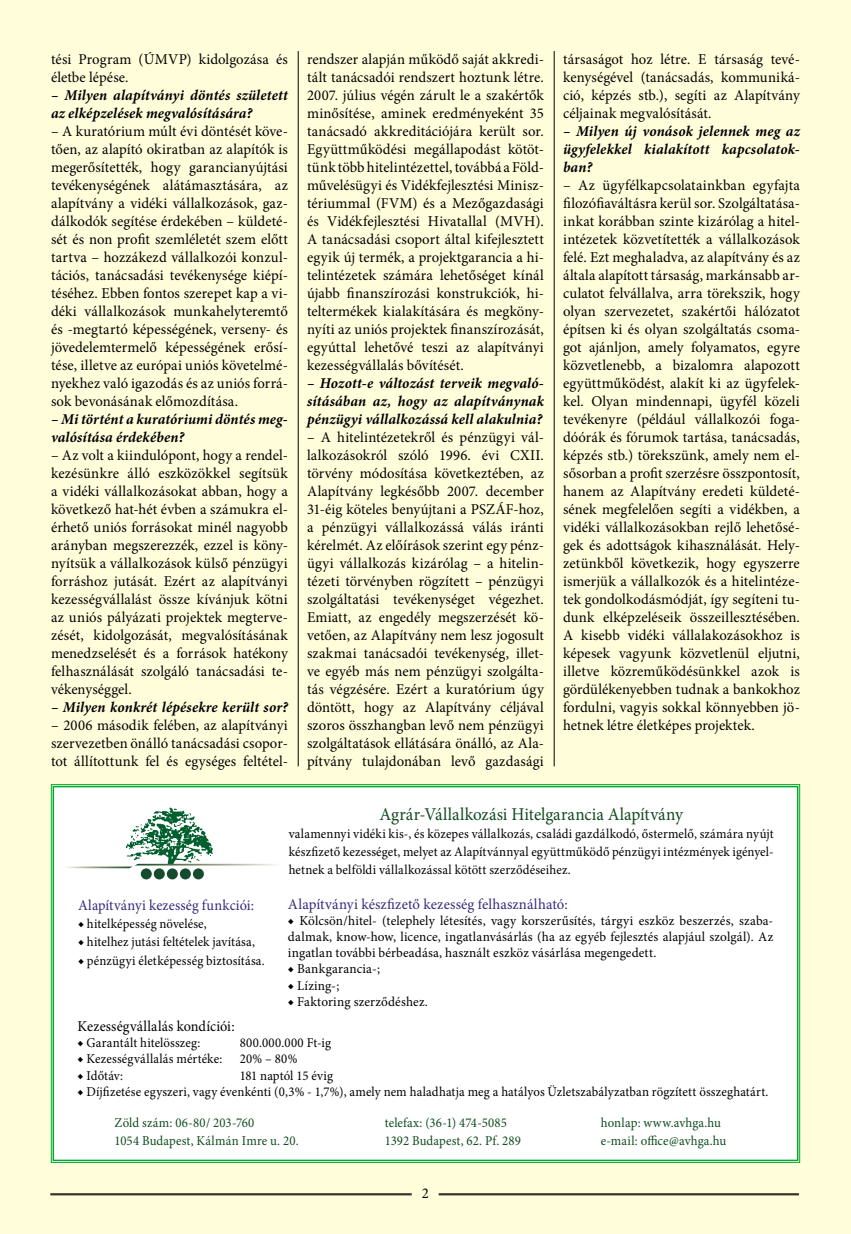
<style>
.page{position:relative;width:851px;height:1234px;background:#fff}
.page>*{position:absolute;margin:0;border:0;box-sizing:border-box;transform-origin:0 0}
.kenyér{font:18px "Minion Pro";color:#114b20;scale:.95 1}
.kérdés{font:15px/18px "Minion Pro";letter-spacing:.01em;color:#000;text-align:justify}
.kérdés-2{font:italic 700 15px/18px "Minion Pro";letter-spacing:.01em;color:#000}
.kenyér-2{font:15px "Minion Pro";letter-spacing:.01em;color:#38277c}
.kenyér-3{font:15px "Minion Pro";letter-spacing:.01em;color:#38277c;scale:.95 1}
.kenyér-4{font:15px "Minion Pro";letter-spacing:.01em;color:#000;scale:.95 1}
.kenyér-5{font:15px "Minion Pro";letter-spacing:.01em;color:#000}
.kenyér-6{font:13.5px/18px "Minion Pro";letter-spacing:.01em;color:#000;text-align:justify;scale:.95 1}
.kenyér-7{font:13.5px/16.2px "Minion Pro";letter-spacing:.01em;color:#000;text-align:justify}
.kenyér-8{font:13.5px "Minion Pro";letter-spacing:.01em;color:#114b20;scale:.95 1}
.kenyér-9{font:13.5px "Minion Pro";letter-spacing:.03em;color:#000;scale:.95 1}
</style>
<div class="page">
<div style="left:0;top:0;width:850px;height:1233px;background:#fffdda"></div>
<hr style="left:298px;top:51px;width:1px;height:715px;background:#000">
<hr style="left:553px;top:51px;width:1px;height:715px;background:#000">
<hr style="left:50px;top:1194px;width:361px;height:1px;background:#000">
<hr style="left:50px;top:1193px;width:361px;height:1px;background:#000">
<hr style="left:438px;top:1194px;width:360px;height:1px;background:#000">
<hr style="left:438px;top:1193px;width:360px;height:1px;background:#000">
<div style="left:51px;top:784px;width:749px;height:378px;background:#fff"></div>
<div style="left:53px;top:785px;width:745px;height:375px;border:2px solid #00a931"></div>
<svg style="left:64px;top:807px;width:216px;height:72px"></svg>
<p class="kérdés" style="left:51px;top:50px;width:238px">tési Program (ÚMVP) kidolgozása és életbe lépése.</p>
<p class="kérdés-2" style="left:51px;top:86px;width:238px">– Milyen alapítványi döntés született az elképzelések megvalósítására?</p>
<p class="kérdés" style="left:51px;top:122px;width:238px">– A kuratórium múlt évi döntését köve&shy;tően, az alapító okiratban az alapítók is megerősítették, hogy garancianyújtási tevékenységének alátámasztására, az alapítvány a vidéki vállalkozások, gaz&shy;dálkodók segítése érdekében – küldeté&shy;sét és non profit szemléletét szem előtt tartva – hozzákezd vállalkozói konzul&shy;tációs, tanácsadási tevékenysége kiépí&shy;téséhez. Ebben fontos szerepet kap a vi&shy;déki vállalkozások munkahelyteremtő és -megtartó képességének, verseny- és jövedelemtermelő képességének erősí&shy;tése, illetve az európai uniós követelmé&shy;nyekhez való igazodás és az uniós forrá&shy;sok bevonásának előmozdítása.</p>
<p class="kérdés-2" style="left:51px;top:410px;width:238px">– Mi történt a kuratóriumi döntés meg&shy;valósítása érdekében?</p>
<p class="kérdés" style="left:51px;top:446px;width:238px">– Az volt a kiindulópont, hogy a rendel&shy;kezésünkre álló eszközökkel segítsük a vidéki vállalkozásokat abban, hogy a következő hat-hét évben a számukra el&shy;érhető uniós forrásokat minél nagyobb arányban megszerezzék, ezzel is köny&shy;nyítsük a vállalkozások külső pénzügyi forráshoz jutását. Ezért az alapítványi kezességvállalást össze kívánjuk kötni az uniós pályázati projektek megterve&shy;zését, kidolgozását, megvalósításának menedzselését és a források hatékony felhasználását szolgáló tanácsadási te&shy;vékenységgel.</p>
<p class="kérdés-2" style="left:51px;top:698px;width:238px">– Milyen konkrét lépésekre került sor?</p>
<p class="kérdés" style="left:51px;top:716px;width:238px">– 2006 második felében, az alapítványi szervezetben önálló tanácsadási csopor&shy;tot állítottunk fel és egységes feltétel-</p>
<p class="kérdés" style="left:307px;top:50px;width:238px">rendszer alapján működő saját akkredi&shy;tált tanácsadói rendszert hoztunk létre.<br>2007. július végén zárult le a szakértők minősítése, aminek eredményeként 35 tanácsadó akkreditációjára került sor.<br>Együttműködési megállapodást kötöt&shy;tünk több hitelintézettel, továbbá a Föld&shy;művelésügyi és Vidékfejlesztési Minisz&shy;tériummal (FVM) és a Mezőgazdasági és Vidékfejlesztési Hivatallal (MVH).<br>A tanácsadási csoport által kifejlesztett egyik új termék, a projektgarancia a hi&shy;telintézetek számára lehetőséget kínál újabb finanszírozási konstrukciók, hi&shy;teltermékek kialakítására és megköny&shy;nyíti az uniós projektek finanszírozását, egyúttal lehetővé teszi az alapítványi kezességvállalás bővítését.</p>
<p class="kérdés-2" style="left:307px;top:374px;width:238px;text-align:justify">– Hozott-e változást terveik megvaló&shy;sításában az, hogy az alapítványnak pénzügyi vállalkozássá kell alakulnia?</p>
<p class="kérdés" style="left:307px;top:428px;width:238px">– A hitelintézetekről és pénzügyi vál&shy;lalkozásokról szóló 1996. évi CXII. törvény módosítása következtében, az Alapítvány legkésőbb 2007. december 31-éig köteles benyújtani a PSZÁF-hoz, a pénzügyi vállalkozássá válás iránti kérelmét. Az előírások szerint egy pénz&shy;ügyi vállalkozás kizárólag – a hitelin&shy;tézeti törvényben rögzített – pénzügyi szolgáltatási tevékenységet végezhet.<br>Emiatt, az engedély megszerzését kö&shy;vetően, az Alapítvány nem lesz jogosult szakmai tanácsadói tevékenység, illet&shy;ve egyéb más nem pénzügyi szolgálta&shy;tás végzésére. Ezért a kuratórium úgy döntött, hogy az Alapítvány céljával szoros összhangban levő nem pénzügyi szolgáltatások ellátására önálló, az Ala&shy;pítvány tulajdonában levő gazdasági</p>
<p class="kérdés" style="left:563px;top:50px;width:238px">társaságot hoz létre. E társaság tevé&shy;kenységével (tanácsadás, kommuniká&shy;ció, képzés stb.), segíti az Alapítvány céljainak megvalósítását.</p>
<p class="kérdés-2" style="left:563px;top:122px;width:238px;text-align:justify">– Milyen új vonások jelennek meg az ügyfelekkel kialakított kapcsolatok&shy;ban?</p>
<p class="kérdés" style="left:563px;top:176px;width:238px">– Az ügyfélkapcsolatainkban egyfajta filozófiaváltásra kerül sor. Szolgáltatása&shy;inkat korábban szinte kizárólag a hitel&shy;intézetek közvetítették a vállalkozások felé. Ezt meghaladva, az alapítvány és az általa alapított társaság, markánsabb ar&shy;culatot felvállalva, arra törekszik, hogy olyan szervezetet, szakértői hálózatot építsen ki és olyan szolgáltatás csoma&shy;got ajánljon, amely folyamatos, egyre közvetlenebb, a bizalomra alapozott együttműködést, alakít ki az ügyfelek&shy;kel. Olyan mindennapi, ügyfél közeli tevékenyre (például vállalkozói foga&shy;dóórák és fórumok tartása, tanácsadás, képzés stb.) törekszünk, amely nem el&shy;sősorban a profit szerzésre összpontosít, hanem az Alapítvány eredeti küldeté&shy;sének megfelelően segíti a vidékben, a vidéki vállalkozásokban rejlő lehetősé&shy;gek és adottságok kihasználását. Hely&shy;zetünkből következik, hogy egyszerre ismerjük a vállalkozók és a hitelintéze&shy;tek gondolkodásmódját, így segíteni tu&shy;dunk elképzeléseik összeillesztésében.<br>A kisebb vidéki vállalakozásokhoz is képesek vagyunk közvetlenül eljutni, illetve közreműködésünkkel azok is gördülékenyebben tudnak a bankokhoz fordulni, vagyis sokkal könnyebben jö&shy;hetnek létre életképes projektek.</p>
<p class="kenyér-3" style="left:78px;top:895px;width:187px">Alapítványi kezesség funkciói:</p>
<p class="kenyér-6" style="left:78px;top:915px;width:137px">◆ hitelképesség növelése,</p>
<p class="kenyér-6" style="left:78px;top:933px;width:188px">◆ hitelhez jutási feltételek javítása,</p>
<p class="kenyér-6" style="left:78px;top:951px;width:198px">◆ pénzügyi életképesség biztosítása.</p>
<p class="kenyér" style="left:379px;top:802px;width:321px">Agrár-Vállalkozási Hitelgarancia Alapítvány</p>
<p class="kenyér-6" style="left:289px;top:825px;width:512px">valamennyi vidéki kis-, és közepes vállalkozás, családi gazdálkodó, őstermelő, számára nyújt készfizető kezességet, melyet az Alapítvánnyal együttműködő pénzügyi intézmények igényel&shy;hetnek a belföldi vállalkozással kötött szerződéseihez.</p>
<p class="kenyér-2" style="left:288px;top:893px;width:281px">Alapítványi készfizető kezesség felhasználható:</p>
<p class="kenyér-7" style="left:288px;top:912px;width:487px">◆ Kölcsön/hitel- (telephely létesítés, vagy korszerűsítés, tárgyi eszköz beszerzés, szaba&shy;dalmak, know-how, licence, ingatlanvásárlás (ha az egyéb fejlesztés alapjául szolgál). Az ingatlan további bérbeadása, használt eszköz vásárlása megengedett.</p>
<p class="kenyér-7" style="left:288px;top:960px;width:94px">◆ Bankgarancia-;</p>
<p class="kenyér-7" style="left:288px;top:977px;width:53px">◆ Lízing-;</p>
<p class="kenyér-7" style="left:288px;top:993px;width:141px">◆ Faktoring szerződéshez.</p>
<p class="kenyér-4" style="left:78px;top:1015px;width:167px">Kezességvállalás kondíciói:</p>
<p class="kenyér-6" style="left:78px;top:1033px;width:131px">◆ Garantált hitelösszeg:</p>
<p class="kenyér-9" style="left:240px;top:1033px;width:98px">800.000.000 Ft-ig</p>
<p class="kenyér-6" style="left:78px;top:1049px;width:154px">◆ Kezességvállalás mértéke:</p>
<p class="kenyér-6" style="left:240px;top:1049px;width:62px">20% – 80%</p>
<p class="kenyér-6" style="left:78px;top:1066px;width:49px">◆ Időtáv:</p>
<p class="kenyér-6" style="left:240px;top:1066px;width:100px">181 naptól 15 évig</p>
<p class="kenyér-6" style="left:78px;top:1082px;width:728px">◆ Díjfizetése egyszeri, vagy évenkénti (0,3% - 1,7%), amely nem haladhatja meg a hatályos Üzletszabályzatban rögzített összeghatárt.</p>
<p class="kenyér-8" style="left:115px;top:1112px;width:149px">Zöld szám: 06-80/ 203-760</p>
<p class="kenyér-8" style="left:385px;top:1112px;width:130px">telefax: (36-1) 474-5085</p>
<p class="kenyér-8" style="left:600px;top:1112px;width:128px">honlap: www.avhga.hu</p>
<p class="kenyér-8" style="left:115px;top:1130px;width:195px">1054 Budapest, Kálmán Imre u. 20.</p>
<p class="kenyér-8" style="left:385px;top:1130px;width:145px">1392 Budapest, 62. Pf. 289</p>
<p class="kenyér-8" style="left:600px;top:1130px;width:134px">e-mail: office@avhga.hu</p>
<p class="kenyér-5" style="left:422px;top:1182px;width:9px">2</p>
</div>
